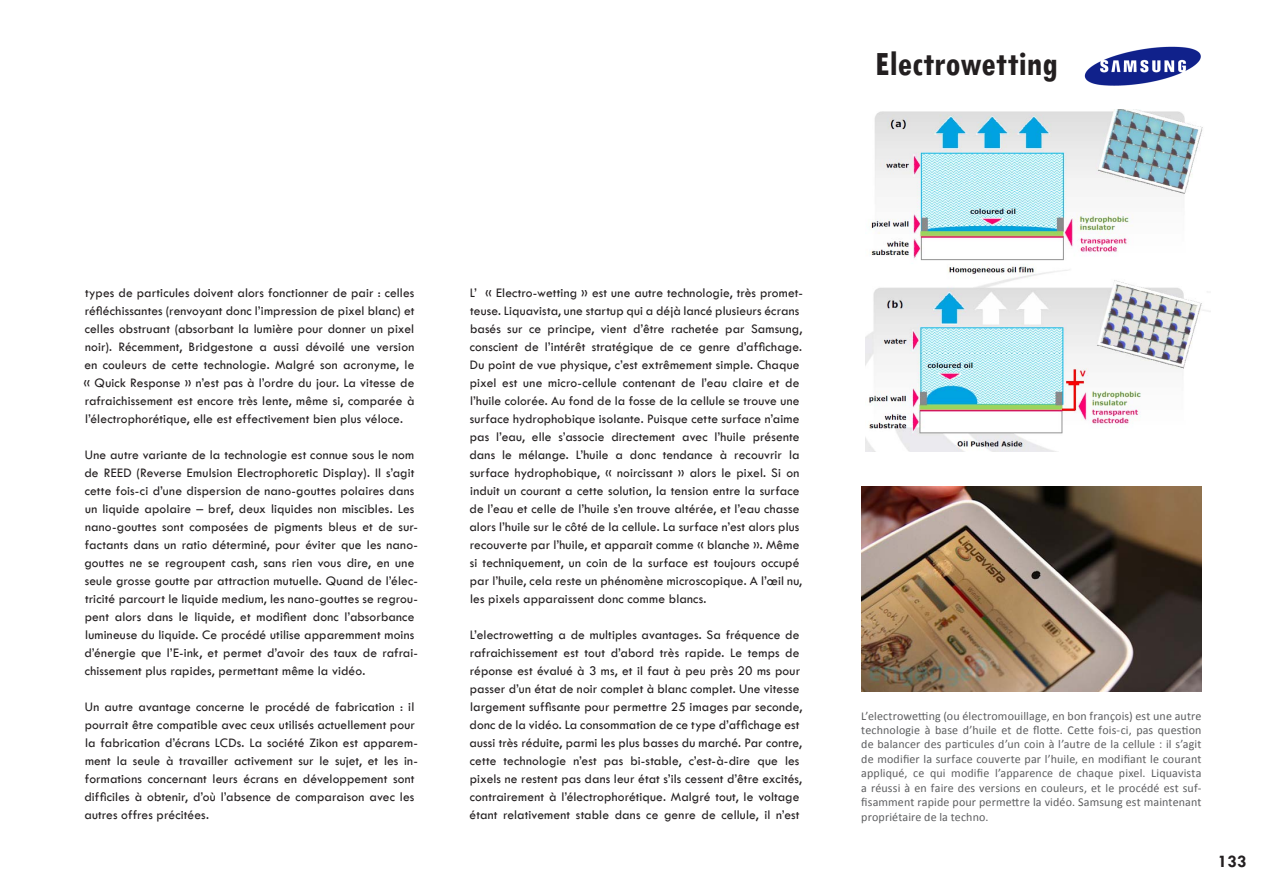
<style>
.page{position:relative;width:1263px;height:893px;background:#fff}
.page>*{position:absolute;margin:0;border:0;box-sizing:border-box;transform-origin:0 0}
.t1{font:700 condensed 36px "Tw Cen";color:#231f20}
.t2{font:700 18px "Tw Cen";color:#231f20}
.No_Hyphens_enfin_lim{font:13.5px/18px "Tw Cen";letter-spacing:.01em;color:#231f20}
.calibri_commentaires{font:12px/14.4px "Calibri";letter-spacing:.01em;color:#5d5e60;text-align:justify}
</style>
<div class="page">
<img style="left:866px;top:109px;width:344px;height:342px">
<img style="left:862px;top:486px;width:339px;height:206px">
<img style="left:1084px;top:46px;width:117px;height:40px">
<p class="t1" style="left:875px;top:42px;width:184px">Electrowetting</p>
<p class="No_Hyphens_enfin_lim" style="left:84px;top:284px;width:332px;text-align:justify">types de particules doivent alors fonctionner de pair : celles réfléchissantes (renvoyant donc l’impression de pixel blanc) et celles obstruant (absorbant la lumière pour donner un pixel noir). Récemment, Bridgestone a aussi dévoilé une version en couleurs de cette technologie. Malgré son acronyme, le « Quick Response » n’est pas à l’ordre du jour. La vitesse de rafraichissement est encore très lente, même si, comparée à l’électrophorétique, elle est effectivement bien plus véloce.</p>
<p class="No_Hyphens_enfin_lim" style="left:84px;top:446px;width:335px">Une autre variante de la technologie est connue sous le nom de REED (Reverse Emulsion Electrophoretic Display). Il s’agit cette fois-ci d’une dispersion de nano-gouttes polaires dans un liquide apolaire – bref, deux liquides non miscibles. Les nano-gouttes sont composées de pigments bleus et de sur&shy;factants dans un ratio déterminé, pour éviter que les nano&shy;gouttes ne se regroupent cash, sans rien vous dire, en une seule grosse goutte par attraction mutuelle. Quand de l’élec&shy;tricité parcourt le liquide medium, les nano-gouttes se regrou&shy;pent alors dans le liquide, et modifient donc l’absorbance lumineuse du liquide. Ce procédé utilise apparemment moins d’énergie que l’E-ink, et permet d’avoir des taux de rafrai&shy;chissement plus rapides, permettant même la vidéo.</p>
<p class="No_Hyphens_enfin_lim" style="left:84px;top:698px;width:335px">Un autre avantage concerne le procédé de fabrication : il pourrait être compatible avec ceux utilisés actuellement pour la fabrication d’écrans LCDs. La société Zikon est apparem&shy;ment la seule à travailler activement sur le sujet, et les in&shy;formations concernant leurs écrans en développement sont difficiles à obtenir, d’où l’absence de comparaison avec les autres offres précitées.</p>
<p class="No_Hyphens_enfin_lim" style="left:469px;top:284px;width:335px">L’ « Electro-wetting » est une autre technologie, très promet&shy;teuse. Liquavista, une startup qui a déjà lancé plusieurs écrans basés sur ce principe, vient d’être rachetée par Samsung, conscient de l’intérêt stratégique de ce genre d’affichage.<br>Du point de vue physique, c’est extrêmement simple. Chaque pixel est une micro-cellule contenant de l’eau claire et de l’huile colorée. Au fond de la fosse de la cellule se trouve une surface hydrophobique isolante. Puisque cette surface n’aime pas l’eau, elle s’associe directement avec l’huile présente dans le mélange. L’huile a donc tendance à recouvrir la surface hydrophobique, « noircissant » alors le pixel. Si on induit un courant a cette solution, la tension entre la surface de l’eau et celle de l’huile s’en trouve altérée, et l’eau chasse alors l’huile sur le côté de la cellule. La surface n’est alors plus recouverte par l’huile, et apparait comme « blanche ». Même si techniquement, un coin de la surface est toujours occupé par l’huile, cela reste un phénomène microscopique. A l’œil nu, les pixels apparaissent donc comme blancs.</p>
<p class="No_Hyphens_enfin_lim" style="left:469px;top:626px;width:334px">L’electrowetting a de multiples avantages. Sa fréquence de rafraichissement est tout d’abord très rapide. Le temps de réponse est évalué à 3 ms, et il faut à peu près 20 ms pour passer d’un état de noir complet à blanc complet. Une vitesse largement suffisante pour permettre 25 images par seconde, donc de la vidéo. La consommation de ce type d’affichage est aussi très réduite, parmi les plus basses du marché. Par contre, cette technologie n’est pas bi-stable, c’est-à-dire que les pixels ne restent pas dans leur état s’ils cessent d’être excités, contrairement à l’électrophorétique. Malgré tout, le voltage étant relativement stable dans ce genre de cellule, il n’est</p>
<p class="calibri_commentaires" style="left:861px;top:708px;width:342px">L’electrowetting (ou électromouillage, en bon françois) est une autre technologie à base d’huile et de flotte. Cette fois-ci, pas question de balancer des particules d’un coin à l’autre de la cellule : il s’agit de modifier la surface couverte par l’huile, en modifiant le courant appliqué, ce qui modifie l’apparence de chaque pixel. Liquavista a réussi à en faire des versions en couleurs, et le procédé est suf&shy;fisamment rapide pour permettre la vidéo. Samsung est maintenant propriétaire de la techno.</p>
<p class="t2" style="left:1218px;top:850px;width:30px">133</p>
</div>
